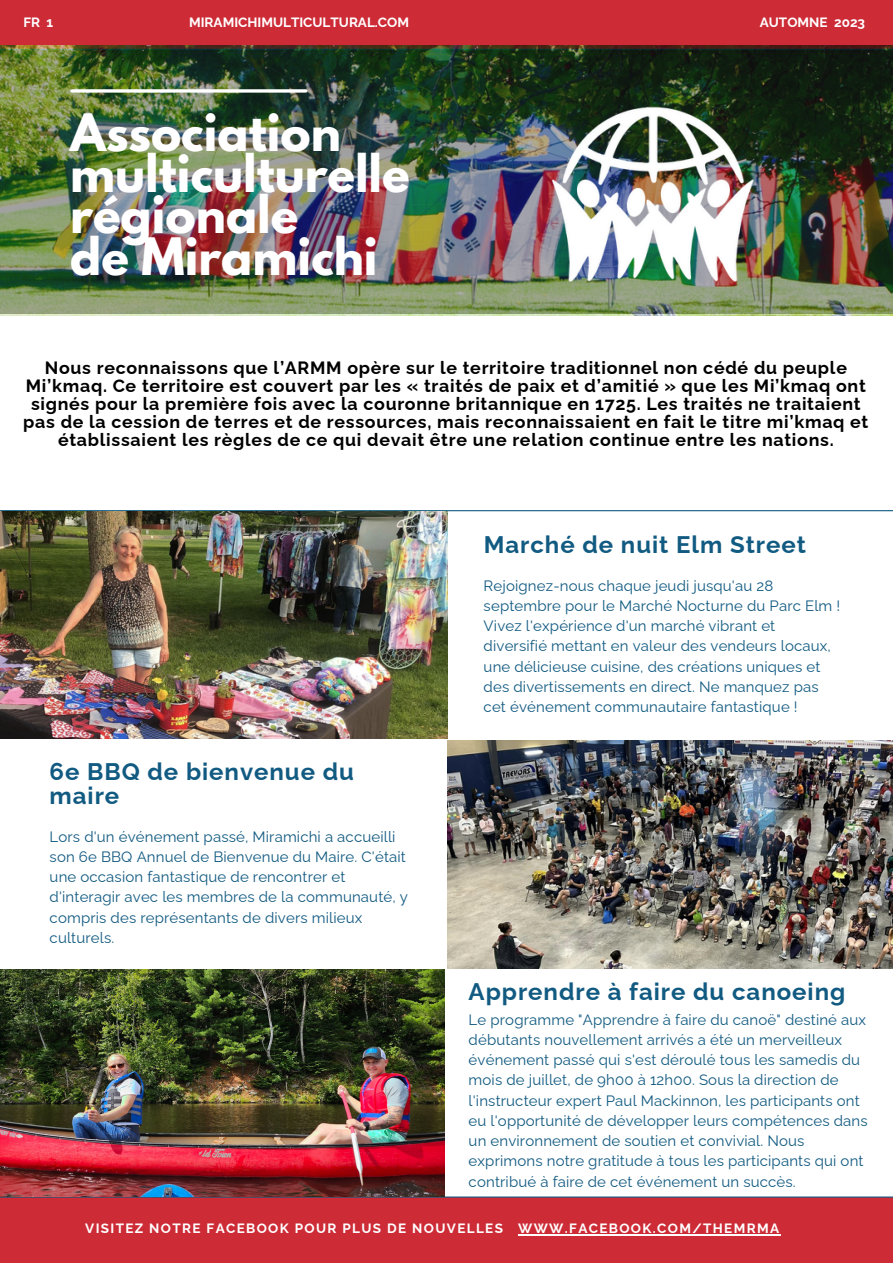
<style>
.page{position:relative;width:893px;height:1264px;background:#fff}
.page>*{position:absolute;margin:0;border:0;box-sizing:border-box;transform-origin:0 0}
.t1{font:700 45.75px/41.2px "League Spartan";color:#fff}
.t2{font:700 24px/23.5px "Raleway";letter-spacing:.04em;color:#115a81}
.t3{font:700 17.85px/18px "Raleway";letter-spacing:.04em;color:#000;text-align:center}
.t4{font:15px/20.2px "Raleway";letter-spacing:.01em;color:#115a81}
.t5{font:700 13.5px "Raleway";letter-spacing:.1em;color:#fff}
.t6{font:700 13.5px "Raleway";color:#fff}
</style>
<div class="page">
<div style="left:0;top:0;width:892px;height:49px;background:#cd2c37"></div>
<div style="left:0;top:1197px;width:892px;height:65px;background:#cd2c37"></div>
<hr style="left:0;top:510px;width:892px;height:1px;background:#115a81">
<hr style="left:0;top:1196px;width:892px;height:1px;background:#115a81">
<img style="left:0;top:511px;width:447px;height:227px">
<img style="left:447px;top:740px;width:445px;height:228px">
<img style="left:0;top:45px;width:892px;height:270px">
<svg style="left:72px;top:89px;width:234px;height:4px"></svg>
<img style="left:0;top:969px;width:444px;height:227px">
<hr style="left:518px;top:1233px;width:262px;height:1px;background:#fff">
<img style="left:499px;top:81px;width:304px;height:209px">
<p class="t5" style="left:23px;top:14px;width:31px">FR 1</p>
<p class="t6" style="left:189px;top:14px;width:221px">MIRAMICHIMULTICULTURAL.COM</p>
<p class="t1" style="left:70px;top:117px;width:341px">Association multiculturelle régionale</p>
<p class="t1" style="left:70px;top:241px;width:309px">de Miramichi</p>
<p class="t6" style="left:759px;top:14px;width:107px">AUTOMNE 2023</p>
<p class="t3" style="left:23px;top:358px;width:846px">Nous reconnaissons que l’ARMM opère sur le territoire traditionnel non cédé du peuple Mi’kmaq. Ce territoire est couvert par les « traités de paix et d’amitié » que les Mi’kmaq ont signés pour la première fois avec la couronne britannique en 1725. Les traités ne traitaient pas de la cession de terres et de ressources, mais reconnaissaient en fait le titre mi’kmaq et établissaient les règles de ce qui devait être une relation continue entre les nations.</p>
<p class="t2" style="left:483px;top:532px;width:324px">Marché de nuit Elm Street</p>
<p class="t2" style="left:50px;top:760px;width:306px">6e BBQ de bienvenue du maire</p>
<p class="t4" style="left:50px;top:826px;width:360px">Lors d'un événement passé, Miramichi a accueilli son 6e BBQ Annuel de Bienvenue du Maire. C'était une occasion fantastique de rencontrer et d'interagir avec les membres de la communauté, y compris des représentants de divers milieux culturels.</p>
<p class="t4" style="left:483px;top:575px;width:358px">Rejoignez-nous chaque jeudi jusqu'au 28 septembre pour le Marché Nocturne du Parc Elm !<br>Vivez l'expérience d'un marché vibrant et diversifié mettant en valeur des vendeurs locaux, une délicieuse cuisine, des créations uniques et des divertissements en direct. Ne manquez pas cet événement communautaire fantastique !</p>
<p class="t2" style="left:468px;top:980px;width:378px">Apprendre à faire du canoeing</p>
<p class="t4" style="left:468px;top:1009px;width:400px">Le programme "Apprendre à faire du canoë" destiné aux débutants nouvellement arrivés a été un merveilleux événement passé qui s'est déroulé tous les samedis du mois de juillet, de 9h00 à 12h00. Sous la direction de l'instructeur expert Paul Mackinnon, les participants ont eu l'opportunité de développer leurs compétences dans un environnement de soutien et convivial. Nous exprimons notre gratitude à tous les participants qui ont contribué à faire de cet événement un succès.</p>
<p class="t5" style="left:85px;top:1220px;width:695px">VISITEZ NOTRE FACEBOOK POUR PLUS DE NOUVELLES WWW.FACEBOOK.COM/THEMRMA</p>
</div>
